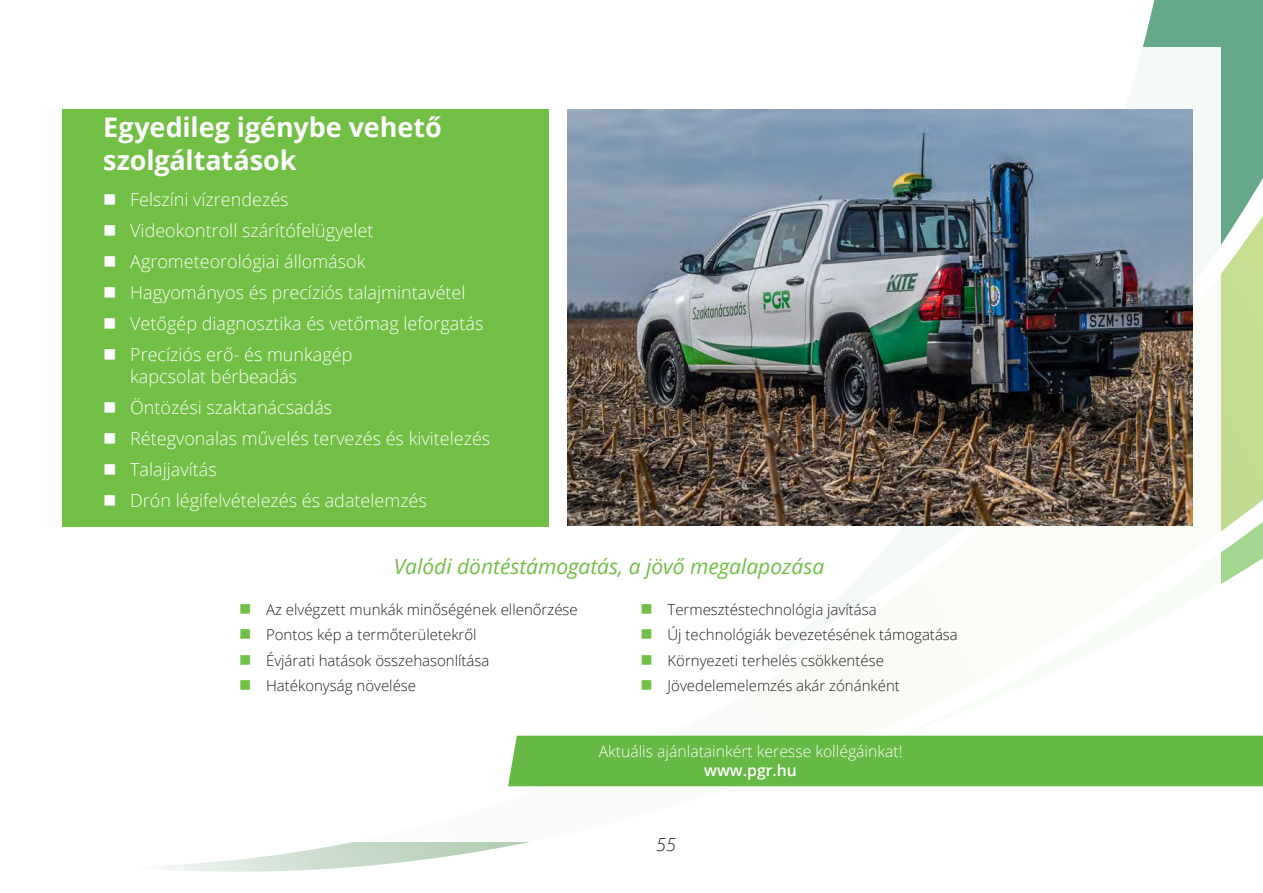
<style>
.page{position:relative;width:1263px;height:893px;background:#fff}
.page>*{position:absolute;margin:0;border:0;box-sizing:border-box;transform-origin:0 0}
.t1{font:700 27px/33px "Open Sans";color:#fff}
.t2{font:italic 21px "Open Sans";color:#71bf44}
.t3{font:300 18px/31px "Open Sans";color:#fff}
.t4{font:italic 300 18px "Open Sans";color:#231f20}
.t5{font:300 15.75px "Open Sans";color:#fff}
.t6{font:600 15.75px "Open Sans";color:#fff}
.t7{font:300 15px/25.2px "Open Sans";color:#231f20}
</style>
<div class="page">
<svg style="left:163px;top:786px;width:1100px;height:86px"></svg>
<svg style="left:1142px;top:0;width:121px;height:584px;background:#a1ca9c"></svg>
<div style="left:0;top:48px;width:1220px;height:794px;background:#fff"></div>
<div style="left:62px;top:109px;width:487px;height:418px;background:#71bf44"></div>
<div style="left:508px;top:736px;width:755px;height:50px;background:#66b945"></div>
<img style="left:568px;top:109px;width:625px;height:417px">
<h1 class="t1" style="left:103px;top:110px;width:340px">Egyedileg igénybe vehető szolgáltatások</h1>
<p class="t3" style="left:130px;top:183px;width:355px">Felszíni vízrendezés<br>Videokontroll szárítófelügyelet Agrometeorológiai állomások Hagyományos és precíziós talajmintavétel Vetőgép diagnosztika és vetőmag leforgatás Precíziós erő- és munkagép</p>
<p class="t3" style="left:130px;top:360px;width:362px">kapcsolat bérbeadás<br>Öntözési szaktanácsadás<br>Rétegvonalas művelés tervezés és kivitelezés<br>Talajjavítás<br>Drón légifelvételezés és adatelemzés</p>
<p class="t2" style="left:394px;top:552px;width:432px">Valódi döntéstámogatás, a jövő megalapozása</p>
<p class="t7" style="left:266px;top:597px;width:313px">Az elvégzett munkák minőségének ellenőrzése Pontos kép a termőterületekről<br>Évjárati hatások összehasonlítása Hatékonyság növelése</p>
<p class="t7" style="left:667px;top:597px;width:292px">Termesztéstechnológia javítása<br>Új technológiák bevezetésének támogatása Környezeti terhelés csökkentése Jövedelemelemzés akár zónánként</p>
<p class="t5" style="left:599px;top:740px;width:305px">Aktuális ajánlatainkért keresse kollégáinkat!</p>
<p class="t6" style="left:704px;top:759px;width:94px">www.pgr.hu</p>
<p class="t4" style="left:656px;top:832px;width:21px">55</p>
</div>
